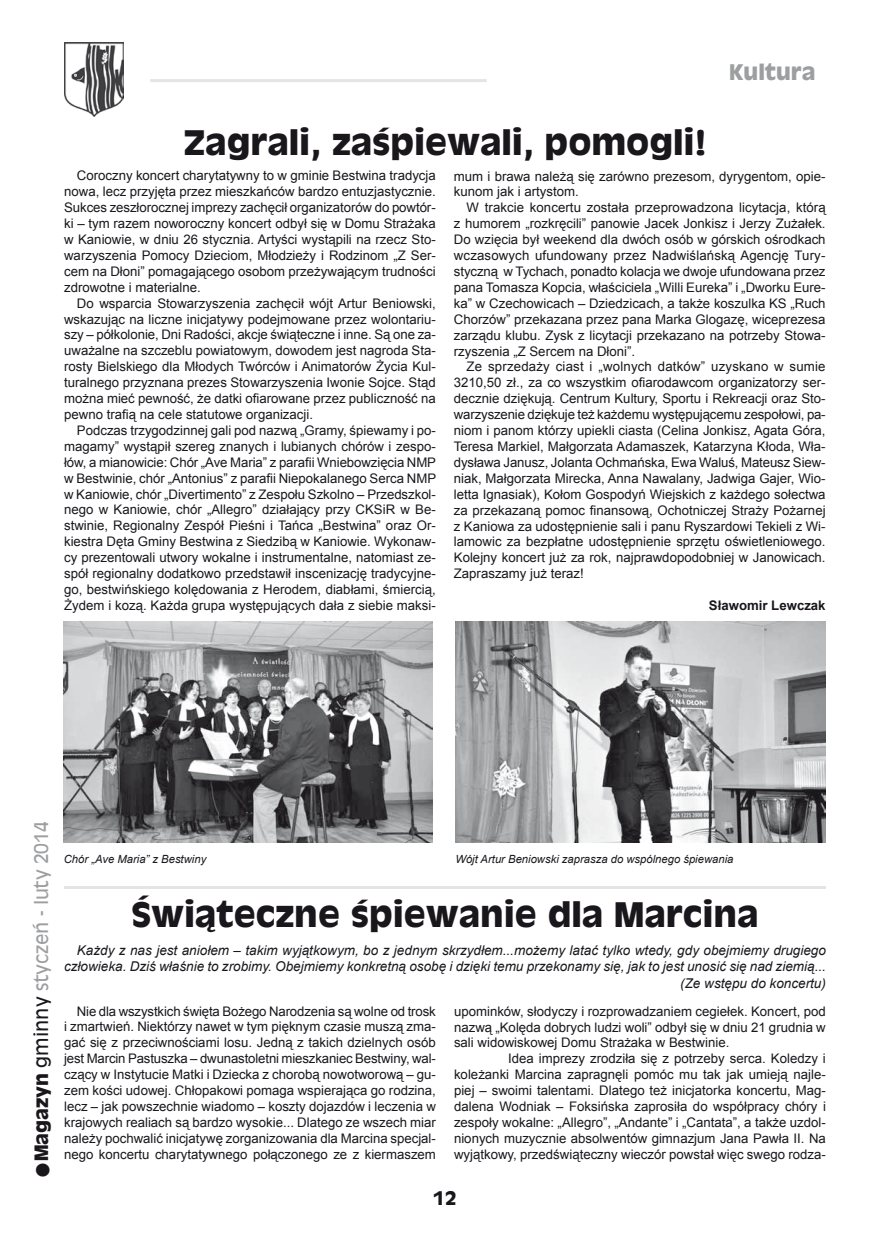
<style>
.page{position:relative;width:881px;height:1242px;background:#fff}
.page>*{position:absolute;margin:0;border:0;box-sizing:border-box;transform-origin:0 0}
.t1{font:700 33px "Antique Olive";color:#1a171c}
.t2{font:700 21px "Antique Olive";color:#9d9ea0}
.t3{font:18px "Antique Olive";color:#9d9ea0}
.t4{font:700 18px "Antique Olive";color:#1a171c}
.t5{font:italic 13.5px/16.5px "Arial";color:#1a171c;text-align:right}
.t6{font:13.2px/15.9px "Arial";color:#1a171c;text-align:justify}
.t7{font:700 13.2px "Arial";color:#1a171c}
.t8{font:italic 11.25px "Arial";color:#1a171c}
.s1{font-weight:700;font-size:36px;color:#1a171c}
.s2{font-weight:700;color:#1a171c}
.s3{color:#1a171c}
</style>
<div class="page">
<img style="left:64px;top:43px;width:59px;height:73px">
<hr style="left:150px;top:79px;width:336px;height:3px;background:#e3e4e5">
<hr style="left:64px;top:886px;width:761px;height:2px;background:#e3e4e5">
<img style="left:64px;top:621px;width:368px;height:221px">
<img style="left:455px;top:621px;width:370px;height:221px">
<h1 class="t1" style="left:183px;top:121px;width:524px">Zagrali, zaśpiewali, pomogli!</h1>
<h2 class="t2" style="left:728px;top:58px;width:88px">Kultura</h2>
<p class="t6" style="left:64px;top:168px;width:373px;text-indent:13px">Coroczny koncert charytatywny to w gminie Bestwina tradycja nowa, lecz przyjęta przez mieszkańców bardzo entuzjastycznie.<br>Sukces zeszłorocznej imprezy zachęcił organizatorów do powtór&shy;ki – tym razem noworoczny koncert odbył się w Domu Strażaka w Kaniowie, w dniu 26 stycznia. Artyści wystąpili na rzecz Sto&shy;warzyszenia Pomocy Dzieciom, Młodzieży i Rodzinom „Z Ser&shy;cem na Dłoni” pomagającego osobom przeżywającym trudności zdrowotne i materialne.</p>
<p class="t6" style="left:64px;top:295px;width:373px;text-indent:13px">Do wsparcia Stowarzyszenia zachęcił wójt Artur Beniowski, wskazując na liczne inicjatywy podejmowane przez wolontariu&shy;szy – półkolonie, Dni Radości, akcje świąteczne i inne. Są one za&shy;uważalne na szczeblu powiatowym, dowodem jest nagroda Sta&shy;rosty Bielskiego dla Młodych Twórców i Animatorów Życia Kul&shy;turalnego przyznana prezes Stowarzyszenia Iwonie Sojce. Stąd można mieć pewność, że datki ofiarowane przez publiczność na pewno trafią na cele statutowe organizacji.</p>
<p class="t6" style="left:64px;top:422px;width:373px;text-indent:13px">Podczas trzygodzinnej gali pod nazwą „Gramy, śpiewamy i po&shy;magamy” wystąpił szereg znanych i lubianych chórów i zespo&shy;łów, a mianowicie: Chór „Ave Maria” z parafii Wniebowzięcia NMP w Bestwinie, chór „Antonius” z parafii Niepokalanego Serca NMP w Kaniowie, chór „Divertimento” z Zespołu Szkolno – Przedszkol&shy;nego w Kaniowie, chór „Allegro” działający przy CKSiR w Be&shy;stwinie, Regionalny Zespół Pieśni i Tańca „Bestwina” oraz Or&shy;kiestra Dęta Gminy Bestwina z Siedzibą w Kaniowie. Wykonaw&shy;cy prezentowali utwory wokalne i instrumentalne, natomiast ze&shy;spół regionalny dodatkowo przedstawił inscenizację tradycyjne&shy;go, bestwińskiego kolędowania z Herodem, diabłami, śmiercią, Żydem i kozą. Każda grupa występujących dała z siebie maksi-</p>
<p class="t6" style="left:453px;top:168px;width:373px">mum i brawa należą się zarówno prezesom, dyrygentom, opie&shy;kunom jak i artystom.</p>
<p class="t6" style="left:453px;top:200px;width:373px;text-indent:13px">W trakcie koncertu została przeprowadzona licytacja, którą z humorem „rozkręcili” panowie Jacek Jonkisz i Jerzy Zużałek.<br>Do wzięcia był weekend dla dwóch osób w górskich ośrodkach wczasowych ufundowany przez Nadwiślańską Agencję Tury&shy;styczną w Tychach, ponadto kolacja we dwoje ufundowana przez pana Tomasza Kopcia, właściciela „Willi Eureka” i „Dworku Eure&shy;ka” w Czechowicach – Dziedzicach, a także koszulka KS „Ruch Chorzów” przekazana przez pana Marka Glogazę, wiceprezesa zarządu klubu. Zysk z licytacji przekazano na potrzeby Stowa&shy;rzyszenia „Z Sercem na Dłoni”.</p>
<p class="t6" style="left:453px;top:359px;width:373px;text-indent:13px">Ze sprzedaży ciast i „wolnych datków” uzyskano w sumie 3210,50 zł., za co wszystkim ofiarodawcom organizatorzy ser&shy;decznie dziękują. Centrum Kultury, Sportu i Rekreacji oraz Sto&shy;warzyszenie dziękuje też każdemu występującemu zespołowi, pa&shy;niom i panom którzy upiekli ciasta (Celina Jonkisz, Agata Góra, Teresa Markiel, Małgorzata Adamaszek, Katarzyna Kłoda, Wła&shy;dysława Janusz, Jolanta Ochmańska, Ewa Waluś, Mateusz Siew&shy;niak, Małgorzata Mirecka, Anna Nawalany, Jadwiga Gajer, Wio&shy;letta Ignasiak), Kołom Gospodyń Wiejskich z każdego sołectwa za przekazaną pomoc finansową, Ochotniczej Straży Pożarnej z Kaniowa za udostępnienie sali i panu Ryszardowi Tekieli z Wi&shy;lamowic za bezpłatne udostępnienie sprzętu oświetleniowego.<br>Kolejny koncert już za rok, najprawdopodobniej w Janowicach.<br>Zapraszamy już teraz!</p>
<p class="t7" style="left:708px;top:597px;width:118px">Sławomir Lewczak</p>
<h3 class="t3" style="left:30px;top:1179px;width:359px;rotate:-90deg"><span class="s1">•</span><span class="s2">Magazyn</span> <span class="s3">gminny</span> styczeń - luty 2014</h3>
<p class="t8" style="left:64px;top:852px;width:144px">Chór „Ave Maria” z Bestwiny</p>
<p class="t8" style="left:455px;top:852px;width:279px">Wójt Artur Beniowski zaprasza do wspólnego śpiewania</p>
<h1 class="t1" style="left:132px;top:893px;width:628px">Świąteczne śpiewanie dla Marcina</h1>
<p class="t5" style="left:64px;top:942px;width:763px">Każdy z nas jest aniołem – takim wyjątkowym, bo z jednym skrzydłem...możemy latać tylko wtedy, gdy obejmiemy drugiego człowieka. Dziś właśnie to zrobimy. Obejmiemy konkretną osobę i dzięki temu przekonamy się, jak to jest unosić się nad ziemią... (Ze wstępu do koncertu)</p>
<p class="t6" style="left:64px;top:1003px;width:373px;text-indent:13px">Nie dla wszystkich święta Bożego Narodzenia są wolne od trosk i zmartwień. Niektórzy nawet w tym pięknym czasie muszą zma&shy;gać się z przeciwnościami losu. Jedną z takich dzielnych osób jest Marcin Pastuszka – dwunastoletni mieszkaniec Bestwiny, wal&shy;czący w Instytucie Matki i Dziecka z chorobą nowotworową – gu&shy;zem kości udowej. Chłopakowi pomaga wspierająca go rodzina, lecz – jak powszechnie wiadomo – koszty dojazdów i leczenia w krajowych realiach są bardzo wysokie... Dlatego ze wszech miar należy pochwalić inicjatywę zorganizowania dla Marcina specjal&shy;nego koncertu charytatywnego połączonego ze z kiermaszem</p>
<p class="t6" style="left:454px;top:1003px;width:373px">upominków, słodyczy i rozprowadzaniem cegiełek. Koncert, pod</p>
<p class="t6" style="left:454px;top:1019px;width:373px">nazwą „Kolęda dobrych ludzi woli” odbył się w dniu 21 grudnia w</p>
<p class="t6" style="left:454px;top:1035px;width:277px">sali widowiskowej Domu Strażaka w Bestwinie.</p>
<p class="t6" style="left:508px;top:1051px;width:319px">Idea imprezy zrodziła się z potrzeby serca. Koledzy i</p>
<p class="t6" style="left:454px;top:1066px;width:373px">koleżanki Marcina zapragnęli pomóc mu tak jak umieją najle-</p>
<p class="t6" style="left:454px;top:1082px;width:373px">piej – swoimi talentami. Dlatego też inicjatorka koncertu, Mag-</p>
<p class="t6" style="left:454px;top:1098px;width:373px">dalena Wodniak – Foksińska zaprosiła do współpracy chóry i</p>
<p class="t6" style="left:454px;top:1114px;width:373px">zespoły wokalne: „Allegro”, „Andante” i „Cantata”, a także uzdol-</p>
<p class="t6" style="left:454px;top:1130px;width:373px">nionych muzycznie absolwentów gimnazjum Jana Pawła II. Na</p>
<p class="t6" style="left:454px;top:1146px;width:373px">wyjątkowy, przedświąteczny wieczór powstał więc swego rodza-</p>
<h3 class="t4" style="left:432px;top:1186px;width:25px">12</h3>
</div>
